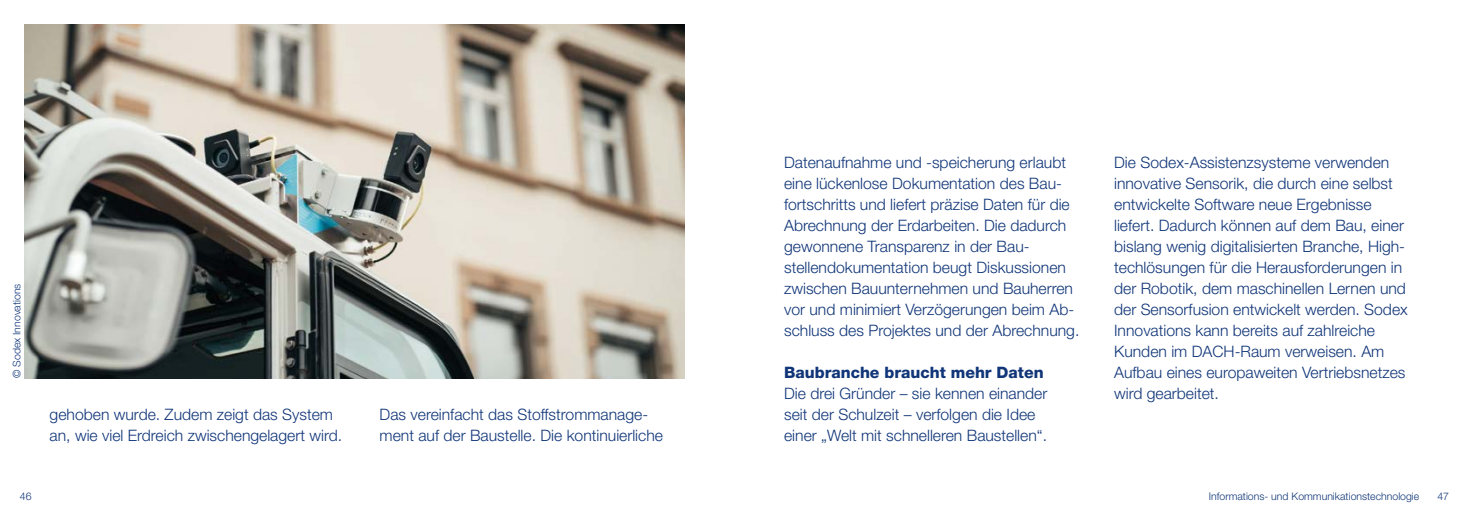
<style>
.page{position:relative;width:1469px;height:521px;background:#fff}
.page>*{position:absolute;margin:0;border:0;box-sizing:border-box;transform-origin:0 0}
.P_Lauftext{font:300 15.75px/21px "Helvetica Neue LT Std";color:#103578}
.H5_fette_überschriften_copy{font:800 15.75px "Helvetica Neue LT Std";color:#103578}
.t1{font:300 10.5px "Helvetica Neue LT Std";color:#103578}
</style>
<div class="page">
<img style="left:25px;top:25px;width:660px;height:353px">
<p class="t1" style="left:10px;top:378px;width:96px;rotate:-90deg">© Sodex Innovations</p>
<p class="P_Lauftext" style="left:50px;top:404px;width:294px">gehoben wurde. Zudem zeigt das System an, wie viel Erdreich zwischengelagert wird.</p>
<p class="P_Lauftext" style="left:379px;top:404px;width:285px">Das vereinfacht das Stoffstrommanage&shy;ment auf der Baustelle. Die kontinuierliche</p>
<p class="P_Lauftext" style="left:784px;top:152px;width:297px">Datenaufnahme und -speicherung erlaubt eine lückenlose Dokumentation des Bau&shy;fortschritts und liefert präzise Daten für die Abrechnung der Erdarbeiten. Die dadurch gewonnene Transparenz in der Bau&shy;stellendokumentation beugt Diskussionen zwischen Bauunternehmen und Bauherren vor und minimiert Verzögerungen beim Ab&shy;schluss des Projektes und der Abrechnung.</p>
<h5 class="H5_fette_überschriften_copy" style="left:784px;top:363px;width:261px">Baubranche braucht mehr Daten</h5>
<p class="P_Lauftext" style="left:784px;top:383px;width:265px">Die drei Gründer – sie kennen einander seit der Schulzeit – verfolgen die Idee einer „Welt mit schnelleren Baustellen“.</p>
<p class="P_Lauftext" style="left:1114px;top:152px;width:295px">Die Sodex-Assistenzsysteme verwenden innovative Sensorik, die durch eine selbst entwickelte Software neue Ergebnisse liefert. Dadurch können auf dem Bau, einer bislang wenig digitalisierten Branche, High&shy;techlösungen für die Herausforderungen in der Robotik, dem maschinellen Lernen und der Sensorfusion entwickelt werden. Sodex Innovations kann bereits auf zahlreiche Kunden im DACH-Raum verweisen. Am Aufbau eines europaweiten Vertriebsnetzes wird gearbeitet.</p>
<p class="t1" style="left:20px;top:490px;width:13px">46</p>
<p class="t1" style="left:1208px;top:490px;width:212px">Informations- und Kommunikationstechnologie</p>
<p class="t1" style="left:1437px;top:490px;width:13px">47</p>
</div>
